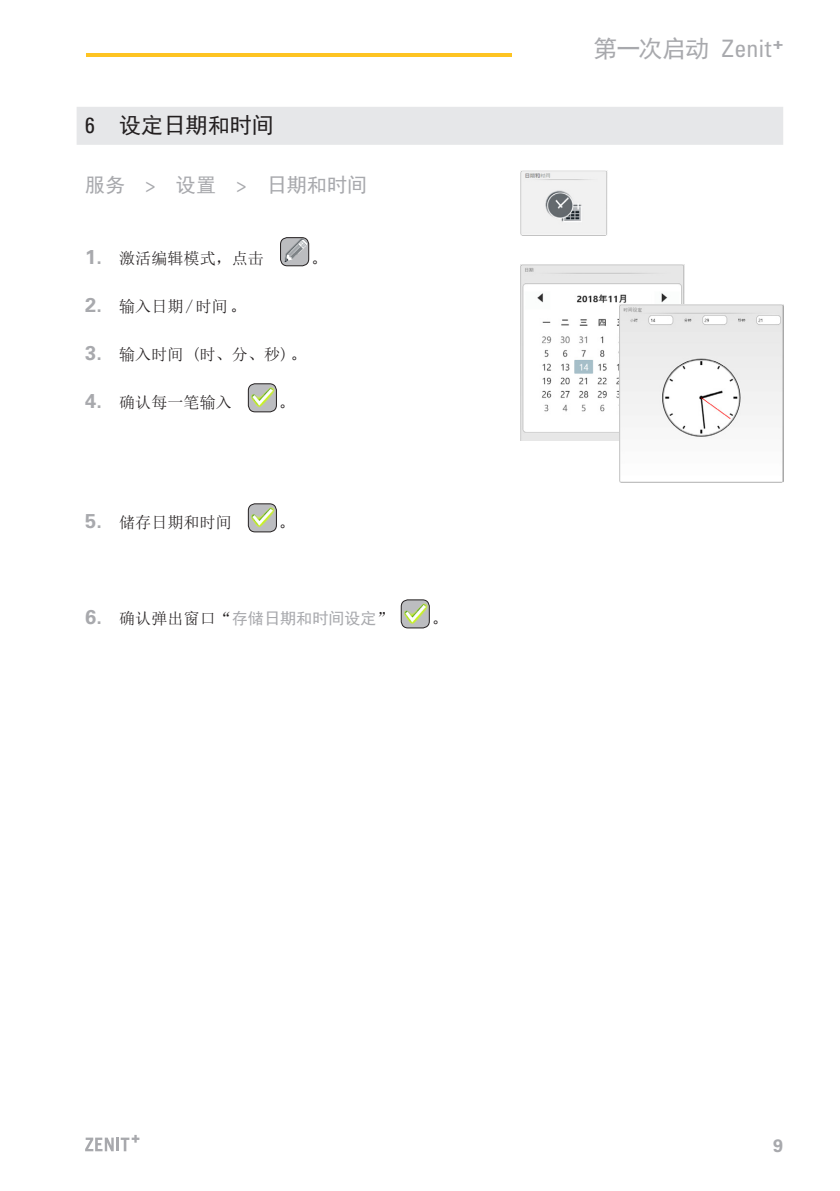
<style>
.page{position:relative;width:840px;height:1191px;background:#fff}
.page>*{position:absolute;margin:0;border:0;box-sizing:border-box;transform-origin:0 0}
.t1{font:24px "Sim Hei";letter-spacing:-.05em;color:#a8a9ad}
.t2{font:22px "Sim Hei";letter-spacing:.005em;color:#231f20}
.t3{font:20px "Sim Hei";letter-spacing:.005em;color:#a8a9ad}
.t4{font:700 18px "Univers";color:#a8a9ad}
.t5{font:16px "Sim Sun";letter-spacing:.005em;color:#231f20}
.t6{font:16px "Sim Hei";letter-spacing:.005em;color:#a8a9ad}
.t7{font:16px "Sim Hei";color:#231f20}
.s1{font-family:"Univers";font-stretch:condensed}
.s2{font-family:"Univers";font-weight:700;font-size:20px;color:#a8a9ad}
.s3{font-family:"Sim Hei"}
.s4{font-family:"Univers";font-weight:700;font-size:20px}
.s5{font-family:"Sim Sun";color:#231f20}
</style>
<div class="page">
<hr style="left:87px;top:53px;width:425px;height:4px;background:#fec422">
<svg style="left:85px;top:1137px;width:29px;height:14px"></svg>
<hr style="left:116px;top:1137px;width:3px;height:14px;background:#a8a9ad">
<svg style="left:121px;top:1135px;width:18px;height:16px"></svg>
<img style="left:280px;top:238px;width:28px;height:28px">
<div style="left:280px;top:237px;width:29px;height:29px;border:1px solid #231f20;border-radius:7px"></div>
<img style="left:248px;top:384px;width:28px;height:28px">
<div style="left:248px;top:383px;width:28px;height:29px;border:1px solid #231f20;border-radius:7px"></div>
<div style="left:77px;top:107px;width:705px;height:38px;background:#e6e7e9"></div>
<img style="left:248px;top:504px;width:28px;height:28px">
<div style="left:248px;top:503px;width:28px;height:29px;border:1px solid #231f20;border-radius:7px"></div>
<img style="left:402px;top:600px;width:27px;height:28px">
<div style="left:400px;top:599px;width:29px;height:29px;border:1px solid #231f20;border-radius:7px"></div>
<img style="left:520px;top:170px;width:86px;height:65px">
<img style="left:520px;top:264px;width:163px;height:176px">
<img style="left:619px;top:304px;width:163px;height:178px">
<h2 class="t2" style="left:85px;top:115px;width:190px"><span class="s1">6</span> 设定日期和时间</h2>
<p class="t3" style="left:85px;top:175px;width:283px">服务 <span class="s1">&gt;</span> 设置 <span class="s1">&gt;</span> 日期和时间</p>
<p class="t5" style="left:85px;top:250px;width:180px"><span class="s2">1.</span> 激活编辑模式，点击</p>
<p class="t7" style="left:311px;top:250px;width:17px">。</p>
<p class="t5" style="left:85px;top:298px;width:162px"><span class="s2">2.</span> 输入日期/时间<span class="s3">。</span></p>
<p class="t5" style="left:85px;top:346px;width:223px"><span class="s2">3.</span> 输入时间 (时、分、秒)<span class="s3">。</span></p>
<p class="t5" style="left:85px;top:394px;width:148px"><span class="s2">4.</span> 确认每一笔输入</p>
<p class="t7" style="left:279px;top:394px;width:17px">。</p>
<p class="t5" style="left:85px;top:514px;width:148px"><span class="s2">5.</span> 储存日期和时间</p>
<p class="t7" style="left:279px;top:514px;width:17px">。</p>
<p class="t6" style="left:85px;top:610px;width:309px"><span class="s4">6.</span> <span class="s5">确认弹出窗口“</span>存储日期和时间设定<span class="s5">”</span></p>
<p class="t7" style="left:431px;top:610px;width:17px">。</p>
<h1 class="t1" style="left:593px;top:36px;width:191px">第一次启动 <span class="s1">Zenit</span><sup>+</sup></h1>
<p class="t4" style="left:772px;top:1135px;width:12px">9</p>
</div>
